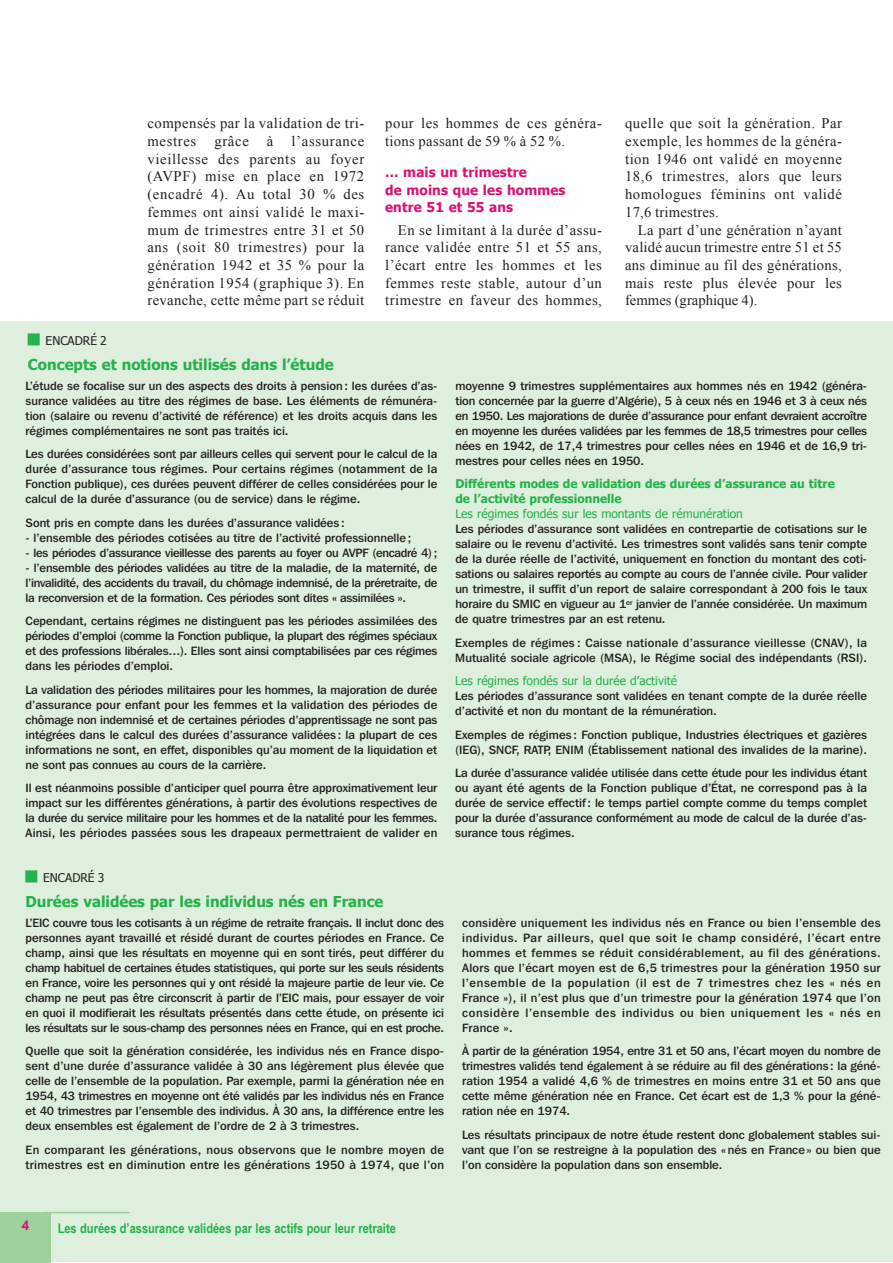
<style>
.page{position:relative;width:893px;height:1263px;background:#fff}
.page>*{position:absolute;margin:0;border:0;box-sizing:border-box;transform-origin:0 0}
.t1{font:700 15px "Tahoma";color:#23b24b}
.t2{font:14.7px/17.7px "Times New Roman";letter-spacing:.035em;color:#231f20;text-align:justify}
.t3{font:700 13.5px "Arial Narrow";color:#23b24b}
.t4{font:700 13.5px/17.7px "Tahoma";letter-spacing:.01em;color:#d91273}
.t5{font:700 13.5px "Arial";color:#d91273}
.t6{font:500 12px/15px "Franklin Gothic IT Cby BT";color:#231f20;text-align:justify}
.t7{font:500 12px/15px "Franklin Gothic IT Cby BT";letter-spacing:.025em;color:#231f20}
.t8{font:700 12px/15px "Tahoma";color:#23b24b}
.t9{font:12px "Tahoma";color:#23b24b}
.t10{font:500 12px "Franklin Gothic IT Cby BT";letter-spacing:-.025em;color:#231f20}
.t11{font:12px "Tahoma";color:#231f20}
</style>
<div class="page">
<div style="left:0;top:321px;width:893px;height:941px;background:#dfefdd"></div>
<hr style="left:44px;top:1212px;width:86px;height:1px;background:#9cd19c">
<div style="left:0;top:1212px;width:51px;height:51px;background:#9cd19c"></div>
<p class="t2" style="left:147px;top:114px;width:218px">compensés par la validation de tri&shy;mestres grâce à l’assurance vieillesse des parents au foyer (AVPF) mise en place en 1972 (encadré 4). Au total 30 % des femmes ont ainsi validé le maxi&shy;mum de trimestres entre 31 et 50 ans (soit 80 trimestres) pour la génération 1942 et 35 % pour la génération 1954 (graphique 3). En revanche, cette même part se réduit</p>
<p class="t2" style="left:625px;top:114px;width:218px">quelle que soit la génération. Par exemple, les hommes de la généra&shy;tion 1946 ont validé en moyenne 18,6 trimestres, alors que leurs homologues féminins ont validé 17,6 trimestres.</p>
<p class="t2" style="left:385px;top:114px;width:218px">pour les hommes de ces généra&shy;tions passant de 59 % à 52 %.</p>
<p class="t4" style="left:385px;top:163px;width:182px">… mais un trimestre<br>de moins que les hommes entre 51 et 55 ans</p>
<p class="t2" style="left:385px;top:221px;width:218px;text-indent:13px">En se limitant à la durée d’assu&shy;rance validée entre 51 et 55 ans, l’écart entre les hommes et les femmes reste stable, autour d’un trimestre en faveur des hommes,</p>
<p class="t2" style="left:625px;top:221px;width:218px;text-indent:13px">La part d’une génération n’ayant validé aucun trimestre entre 51 et 55 ans diminue au fil des générations, mais reste plus élevée pour les femmes (graphique 4).</p>
<p class="t11" style="left:46px;top:333px;width:63px">Encadré 2</p>
<p class="t1" style="left:28px;top:355px;width:307px">Concepts et notions utilisés dans l’étude</p>
<p class="t6" style="left:26px;top:379px;width:413px">L’étude se focalise sur un des aspects des droits à pension : les durées d’as&shy;surance validées au titre des régimes de base. Les éléments de rémunéra&shy;tion (salaire ou revenu d’activité de référence) et les droits acquis dans les régimes complémentaires ne sont pas traités ici.</p>
<p class="t6" style="left:26px;top:448px;width:413px">Les durées considérées sont par ailleurs celles qui servent pour le calcul de la durée d’assurance tous régimes. Pour certains régimes (notamment de la Fonction publique), ces durées peuvent différer de celles considérées pour le calcul de la durée d’assurance (ou de service) dans le régime.</p>
<p class="t6" style="left:26px;top:516px;width:321px">Sont pris en compte dans les durées d’assurance validées :</p>
<p class="t6" style="left:26px;top:531px;width:387px">- l’ensemble des périodes cotisées au titre de l’activité professionnelle ;</p>
<p class="t10" style="left:26px;top:548px;width:413px">- les périodes d’assurance vieillesse des parents au foyer ou AVPF (encadré 4);</p>
<p class="t6" style="left:26px;top:561px;width:413px">- l’ensemble des périodes validées au titre de la maladie, de la maternité, de l’invalidité, des accidents du travail, du chômage indemnisé, de la préretraite, de la reconversion et de la formation. Ces périodes sont dites « assimilées ».</p>
<p class="t6" style="left:26px;top:615px;width:413px">Cependant, certains régimes ne distinguent pas les périodes assimilées des périodes d’emploi (comme la Fonction publique, la plupart des régimes spéciaux et des professions libérales…). Elles sont ainsi comptabilisées par ces régimes dans les périodes d’emploi.</p>
<p class="t6" style="left:26px;top:683px;width:413px">La validation des périodes militaires pour les hommes, la majoration de durée d’assurance pour enfant pour les femmes et la validation des périodes de chômage non indemnisé et de certaines périodes d’apprentissage ne sont pas intégrées dans le calcul des durées d’assurance validées : la plupart de ces informations ne sont, en effet, disponibles qu’au moment de la liquidation et ne sont pas connues au cours de la carrière.</p>
<p class="t6" style="left:26px;top:782px;width:413px">Il est néanmoins possible d’anticiper quel pourra être approximativement leur impact sur les différentes générations, à partir des évolutions respectives de la durée du service militaire pour les hommes et de la natalité pour les femmes.<br>Ainsi, les périodes passées sous les drapeaux permettraient de valider en</p>
<p class="t6" style="left:455px;top:379px;width:413px">moyenne 9 trimestres supplémentaires aux hommes nés en 1942 (généra&shy;tion concernée par la guerre d’Algérie), 5 à ceux nés en 1946 et 3 à ceux nés en 1950. Les majorations de durée d’assurance pour enfant devraient accroître en moyenne les durées validées par les femmes de 18,5 trimestres pour celles nées en 1942, de 17,4 trimestres pour celles nées en 1946 et de 16,9 tri&shy;mestres pour celles nées en 1950.</p>
<p class="t8" style="left:455px;top:476px;width:381px">Différents modes de validation des durées d’assurance au titre de l’activité professionnelle</p>
<p class="t9" style="left:455px;top:506px;width:289px">Les régimes fondés sur les montants de rémunération</p>
<p class="t6" style="left:455px;top:523px;width:413px">Les périodes d’assurance sont validées en contrepartie de cotisations sur le salaire ou le revenu d’activité. Les trimestres sont validés sans tenir compte de la durée réelle de l’activité, uniquement en fonction du montant des coti&shy;sations ou salaires reportés au compte au cours de l’année civile. Pour valider un trimestre, il suffit d’un report de salaire correspondant à 200 fois le taux horaire du SMIC en vigueur au 1<sup>er</sup> janvier de l’année considérée. Un maximum de quatre trimestres par an est retenu.</p>
<p class="t6" style="left:455px;top:636px;width:413px">Exemples de régimes : Caisse nationale d’assurance vieillesse (CNAV), la<br>Mutualité sociale agricole (MSA), le Régime social des indépendants (RSI).</p>
<p class="t9" style="left:455px;top:673px;width:223px">Les régimes fondés sur la durée d’activité</p>
<p class="t6" style="left:455px;top:690px;width:413px">Les périodes d’assurance sont validées en tenant compte de la durée réelle d’activité et non du montant de la rémunération.</p>
<p class="t6" style="left:455px;top:728px;width:413px">Exemples de régimes : Fonction publique, Industries électriques et gazières (IEG), SNCF, RATP, ENIM (Établissement national des invalides de la marine).</p>
<p class="t6" style="left:455px;top:767px;width:413px">La durée d’assurance validée utilisée dans cette étude pour les individus étant ou ayant été agents de la Fonction publique d’État, ne correspond pas à la durée de service effectif: le temps partiel compte comme du temps complet pour la durée d’assurance conformément au mode de calcul de la durée d’as&shy;surance tous régimes.</p>
<p class="t11" style="left:43px;top:869px;width:63px">Encadré 3</p>
<p class="t1" style="left:26px;top:891px;width:360px">Durées validées par les individus nés en France</p>
<p class="t6" style="left:26px;top:916px;width:420px">L’EIC couvre tous les cotisants à un régime de retraite français. Il inclut donc des personnes ayant travaillé et résidé durant de courtes périodes en France. Ce champ, ainsi que les résultats en moyenne qui en sont tirés, peut différer du champ habituel de certaines études statistiques, qui porte sur les seuls résidents en France, voire les personnes qui y ont résidé la majeure partie de leur vie. Ce champ ne peut pas être circonscrit à partir de l’EIC mais, pour essayer de voir en quoi il modifierait les résultats présentés dans cette étude, on présente ici les résultats sur le sous-champ des personnes nées en France, qui en est proche.</p>
<p class="t6" style="left:26px;top:1045px;width:420px">Quelle que soit la génération considérée, les individus nés en France dispo&shy;sent d’une durée d’assurance validée à 30 ans légèrement plus élevée que celle de l’ensemble de la population. Par exemple, parmi la génération née en 1954, 43 trimestres en moyenne ont été validés par les individus nés en France et 40 trimestres par l’ensemble des individus. À 30 ans, la différence entre les deux ensembles est également de l’ordre de 2 à 3 trimestres.</p>
<p class="t7" style="left:26px;top:1143px;width:420px">En comparant les générations, nous observons que le nombre moyen de trimestres est en diminution entre les générations 1950 à 1974, que l’on</p>
<p class="t6" style="left:462px;top:916px;width:420px">considère uniquement les individus nés en France ou bien l’ensemble des individus. Par ailleurs, quel que soit le champ considéré, l’écart entre hommes et femmes se réduit considérablement, au fil des générations.<br>Alors que l’écart moyen est de 6,5 trimestres pour la génération 1950 sur l’ensemble de la population (il est de 7 trimestres chez les « nés en France »), il n’est plus que d’un trimestre pour la génération 1974 que l’on considère l’ensemble des individus ou bien uniquement les « nés en France ».</p>
<p class="t6" style="left:462px;top:1045px;width:420px">À partir de la génération 1954, entre 31 et 50 ans, l’écart moyen du nombre de trimestres validés tend également à se réduire au fil des générations : la géné&shy;ration 1954 a validé 4,6 % de trimestres en moins entre 31 et 50 ans que cette même génération née en France. Cet écart est de 1,3 % pour la géné&shy;ration née en 1974.</p>
<p class="t6" style="left:462px;top:1128px;width:420px">Les résultats principaux de notre étude restent donc globalement stables sui&shy;vant que l’on se restreigne à la population des « nés en France » ou bien que l’on considère la population dans son ensemble.</p>
<p class="t5" style="left:22px;top:1218px;width:9px">4</p>
<p class="t3" style="left:58px;top:1220px;width:340px">Les durées d’assurance validées par les actifs pour leur retraite</p>
</div>
